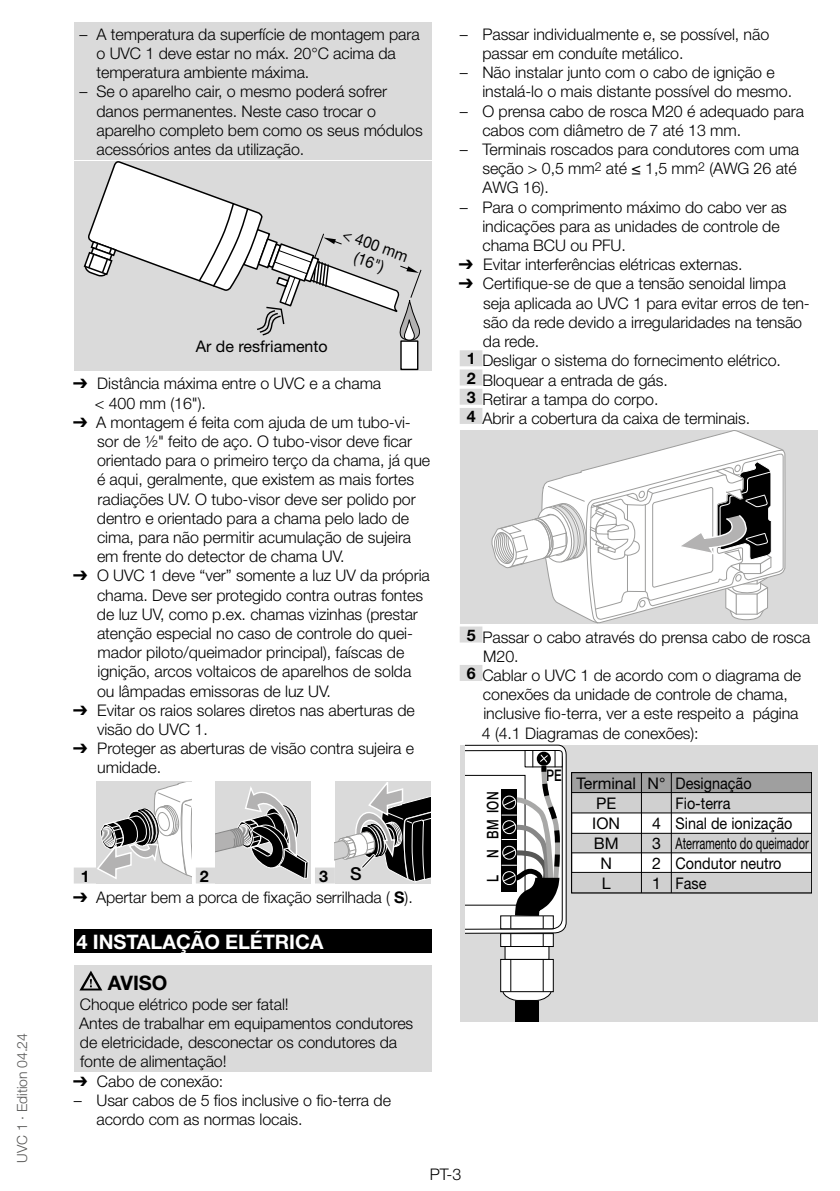
<style>
.page{position:relative;width:840px;height:1191px;background:#fff}
.page>*{position:absolute;margin:0;border:0;box-sizing:border-box;transform-origin:0 0}
.t1{font:700 20px "Helvetica Neue LT Pro";letter-spacing:-.005em;color:#fff}
.t2{font:700 20px "Helvetica Neue LT Pro";color:#000}
.t3{font:300 16px/19.2px "Helvetica Neue LT Pro";letter-spacing:-.005em;color:#000}
.t4{font:16px/20px "Helvetica Neue LT Pro";color:#000;scale:.9 1}
.t5{font:16px/20px "Helvetica Neue LT Pro";color:#000;text-align:center}
.t6{font:16px/18px "Helvetica Neue LT Pro";color:#000;text-align:center;scale:.94 1}
.t7{font:500 16px "Helvetica Neue LT Pro";color:#000;scale:.75 1}
.t8{font:700 16px "Helvetica Neue LT Pro";color:#000}
.t9{font:300 14px "Helvetica Neue LT Pro";letter-spacing:-.005em;color:#575756}
.s1{font-family:"Arial Unicode MS";font-weight:400}
.s2{font-weight:500;font-size:17.8px}
.s3{font-weight:700}
</style>
<div class="page">
<div style="left:74px;top:23px;width:357px;height:60px;background:#dadada"></div>
<div style="left:74px;top:80px;width:357px;height:80px;background:#dadada"></div>
<div style="left:74px;top:867px;width:22px;height:16px;background:#dadada"></div>
<div style="left:196px;top:867px;width:19px;height:16px;background:#dadada"></div>
<div style="left:315px;top:867px;width:19px;height:16px;background:#dadada"></div>
<div style="left:74px;top:929px;width:357px;height:24px;background:#000"></div>
<div style="left:74px;top:964px;width:357px;height:32px;background:#dadada"></div>
<div style="left:74px;top:992px;width:357px;height:22px;background:#dadada"></div>
<div style="left:74px;top:1011px;width:357px;height:60px;background:#dadada"></div>
<div style="left:74px;top:161px;width:357px;height:209px;background:#dadada"></div>
<div style="left:401px;top:341px;width:16px;height:28px;background:#fff"></div>
<div style="left:400px;top:340px;width:18px;height:30px;border:1px solid #000"></div>
<svg style="left:84px;top:161px;width:337px;height:180px"></svg>
<div style="left:96px;top:781px;width:96px;height:102px;background:#dadada"></div>
<svg style="left:97px;top:782px;width:95px;height:97px"></svg>
<div style="left:215px;top:781px;width:96px;height:102px;background:#dadada"></div>
<svg style="left:215px;top:786px;width:94px;height:93px"></svg>
<svg style="left:334px;top:782px;width:97px;height:101px;background:#979696"></svg>
<svg style="left:79px;top:970px;width:23px;height:20px"></svg>
<div style="left:459px;top:350px;width:23px;height:16px;background:#dadada"></div>
<div style="left:459px;top:369px;width:23px;height:16px;background:#dadada"></div>
<div style="left:459px;top:389px;width:23px;height:16px;background:#dadada"></div>
<div style="left:459px;top:408px;width:23px;height:16px;background:#dadada"></div>
<div style="left:459px;top:626px;width:23px;height:16px;background:#dadada"></div>
<div style="left:459px;top:665px;width:23px;height:16px;background:#dadada"></div>
<div style="left:459px;top:430px;width:357px;height:193px;background:#dadada"></div>
<svg style="left:663px;top:430px;width:122px;height:143px"></svg>
<svg style="left:491px;top:449px;width:292px;height:174px"></svg>
<div style="left:459px;top:744px;width:357px;height:277px;background:#dadada"></div>
<svg style="left:502px;top:992px;width:49px;height:9px"></svg>
<div style="left:500px;top:933px;width:53px;height:14px;border:1px solid #000"></div>
<div style="left:504px;top:946px;width:44px;height:13px;background:#fff"></div>
<div style="left:504px;top:946px;width:45px;height:14px;border:1px solid #000"></div>
<div style="left:500px;top:959px;width:53px;height:32px;background:#fff"></div>
<div style="left:500px;top:959px;width:53px;height:33px;border:1px solid #000"></div>
<hr style="left:542px;top:959px;width:1px;height:32px;background:#000">
<hr style="left:510px;top:959px;width:1px;height:32px;background:#000">
<div style="left:514px;top:1000px;width:24px;height:21px;background:#000"></div>
<svg style="left:465px;top:744px;width:106px;height:202px;background:#c3c3c3"></svg>
<div style="left:571px;top:772px;width:240px;height:121px;background:#fff"></div>
<div style="left:571px;top:772px;width:240px;height:20px;background:#9f9f9f"></div>
<div style="left:571px;top:833px;width:240px;height:20px;background:#d0d0d0"></div>
<div style="left:571px;top:792px;width:240px;height:20px;background:#d0d0d0"></div>
<div style="left:571px;top:872px;width:240px;height:20px;background:#d0d0d0"></div>
<hr style="left:640px;top:772px;width:1px;height:121px;background:#000">
<hr style="left:670px;top:772px;width:1px;height:121px;background:#000">
<hr style="left:571px;top:792px;width:240px;height:1px;background:#000">
<hr style="left:571px;top:812px;width:240px;height:1px;background:#000">
<hr style="left:571px;top:833px;width:240px;height:1px;background:#000">
<hr style="left:571px;top:852px;width:240px;height:1px;background:#000">
<hr style="left:571px;top:872px;width:240px;height:1px;background:#000">
<div style="left:571px;top:772px;width:240px;height:121px;border:1px solid #000"></div>
<p class="t9" style="left:13px;top:1162px;width:131px;rotate:-90deg">UVC 1 · Edition 04.24</p>
<p class="t3" style="left:96px;top:24px;width:324px;text-indent:-17px">– A temperatura da superfície de montagem para o UVC 1 deve estar no máx. 20°C acima da temperatura ambiente máxima.</p>
<p class="t3" style="left:96px;top:82px;width:327px;text-indent:-17px">– Se o aparelho cair, o mesmo poderá sofrer danos permanentes. Neste caso trocar o aparelho completo bem como os seus módulos acessórios antes da utilização.</p>
<p class="t6" style="left:346px;top:225px;width:74px;rotate:20deg">&lt; 400 mm (16")</p>
<p class="t5" style="left:196px;top:336px;width:133px">Ar de resfriamento</p>
<p class="t3" style="left:95px;top:374px;width:288px;text-indent:-22px"><span class="s1">➔</span> Distância máxima entre o UVC e a chama &lt; 400 mm (16").</p>
<p class="t3" style="left:97px;top:412px;width:334px;text-indent:-24px"><span class="s1">➔</span> A montagem é feita com ajuda de um tubo-vi&shy;sor de ½" feito de aço. O tubo-visor deve ficar orientado para o primeiro terço da chama, já que é aqui, geralmente, que existem as mais fortes radiações UV. O tubo-visor deve ser polido por dentro e orientado para a chama pelo lado de cima, para não permitir acumulação de sujeira em frente do detector de chama UV.</p>
<p class="t3" style="left:97px;top:566px;width:334px;text-indent:-24px"><span class="s1">➔</span> O UVC 1 deve “ver” somente a luz UV da própria chama. Deve ser protegido contra outras fontes de luz UV, como p.ex. chamas vizinhas (prestar atenção especial no caso de controle do quei&shy;mador piloto/queimador principal), faíscas de ignição, arcos voltaicos de aparelhos de solda ou lâmpadas emissoras de luz UV.</p>
<p class="t3" style="left:97px;top:700px;width:319px;text-indent:-24px"><span class="s1">➔</span> Evitar os raios solares diretos nas aberturas de visão do UVC 1.</p>
<p class="t3" style="left:97px;top:738px;width:318px;text-indent:-24px"><span class="s1">➔</span> Proteger as aberturas de visão contra sujeira e umidade.</p>
<p class="t8" style="left:81px;top:866px;width:10px">1</p>
<p class="t8" style="left:200px;top:866px;width:10px">2</p>
<p class="t8" style="left:319px;top:866px;width:44px">3 <span class="s2">S</span></p>
<p class="t3" style="left:73px;top:887px;width:341px"><span class="s1">➔</span> Apertar bem a porca de fixação serrilhada ( <span class="s3">S</span>).</p>
<p class="t1" style="left:76px;top:929px;width:248px">4 IN STALAÇÃO ELÉTRICA</p>
<p class="t2" style="left:108px;top:971px;width:61px">AVISO</p>
<p class="t3" style="left:79px;top:994px;width:335px">Choque elétrico pode ser fatal!<br>Antes de trabalhar em equipamentos condutores de eletricidade, desconectar os condutores da fonte de alimentação!</p>
<p class="t3" style="left:73px;top:1070px;width:152px"><span class="s1">➔</span> Cabo de conexão:</p>
<p class="t3" style="left:96px;top:1090px;width:296px;text-indent:-23px">– Usar cabos de 5 fios inclusive o fio-terra de acordo com as normas locais.</p>
<p class="t3" style="left:482px;top:24px;width:288px;text-indent:-23px">– Passar individualmente e, se possível, não passar em conduíte metálico.</p>
<p class="t3" style="left:482px;top:63px;width:311px;text-indent:-23px">– Não instalar junto com o cabo de ignição e instalá-lo o mais distante possível do mesmo.</p>
<p class="t3" style="left:482px;top:101px;width:323px;text-indent:-23px">– O prensa cabo de rosca M20 é adequado para cabos com diâmetro de 7 até 13 mm.</p>
<p class="t3" style="left:482px;top:139px;width:318px;text-indent:-23px">– Terminais roscados para condutores com uma seção &gt; 0,5 mm<sup>2</sup> até ≤ 1,5 mm<sup>2</sup> (AWG 26 até<br>AWG 16).</p>
<p class="t3" style="left:482px;top:197px;width:306px;text-indent:-23px">– Para o comprimento máximo do cabo ver as indicações para as unidades de controle de chama BCU ou PFU.</p>
<p class="t3" style="left:458px;top:255px;width:285px"><span class="s1">➔</span> Evitar interferências elétricas externas.</p>
<p class="t3" style="left:458px;top:274px;width:328px"><span class="s1">➔</span> Certifique-se de que a tensão senoidal limpa</p>
<p class="t3" style="left:483px;top:293px;width:328px">seja aplicada ao UVC 1 para evitar erros de ten-</p>
<p class="t3" style="left:483px;top:312px;width:320px">são da rede devido a irregularidades na tensão</p>
<p class="t3" style="left:482px;top:331px;width:58px">da rede.</p>
<p class="t3" style="left:466px;top:351px;width:315px"><span class="s3">1</span> Desligar o sistema do fornecimento elétrico.</p>
<p class="t3" style="left:466px;top:370px;width:203px"><span class="s3">2</span> Bloquear a entrada de gás.</p>
<p class="t3" style="left:466px;top:389px;width:193px"><span class="s3">3</span> Retirar a tampa do corpo.</p>
<p class="t3" style="left:466px;top:408px;width:285px"><span class="s3">4</span> Abrir a cobertura da caixa de terminais.</p>
<p class="t3" style="left:466px;top:627px;width:345px"><span class="s3">5</span> Passar o cabo através do prensa cabo de rosca</p>
<p class="t3" style="left:483px;top:646px;width:37px">M20.</p>
<p class="t3" style="left:466px;top:665px;width:336px"><span class="s3">6</span> Cablar o UVC 1 de acordo com o diagrama de</p>
<p class="t3" style="left:482px;top:684px;width:306px">conexões da unidade de controle de chama,</p>
<p class="t3" style="left:483px;top:703px;width:316px">inclusive fio-terra, ver a este respeito a página</p>
<p class="t3" style="left:481px;top:723px;width:218px">4 (4.1 Diagramas de conexões):</p>
<p class="t7" style="left:483px;top:839px;width:64px;rotate:-90deg">BM ION</p>
<p class="t7" style="left:483px;top:882px;width:45px;rotate:-90deg">L N</p>
<p class="t7" style="left:546px;top:765px;width:22px">PE</p>
<p class="t5" style="left:576px;top:772px;width:61px">Terminal<br>PE<br>ION<br>BM<br>N<br>L</p>
<p class="t5" style="left:647px;top:773px;width:19px">N°</p>
<p class="t5" style="left:651px;top:813px;width:10px;text-align:justify">4<br>3<br>2<br>1</p>
<p class="t4" style="left:675px;top:772px;width:149px">Designação<br>Fio-terra<br>Sinal de ionização<br>Aterramento do queimador<br>Condutor neutro<br>Fase</p>
<p class="t3" style="left:429px;top:1164px;width:33px">PT-3</p>
</div>
